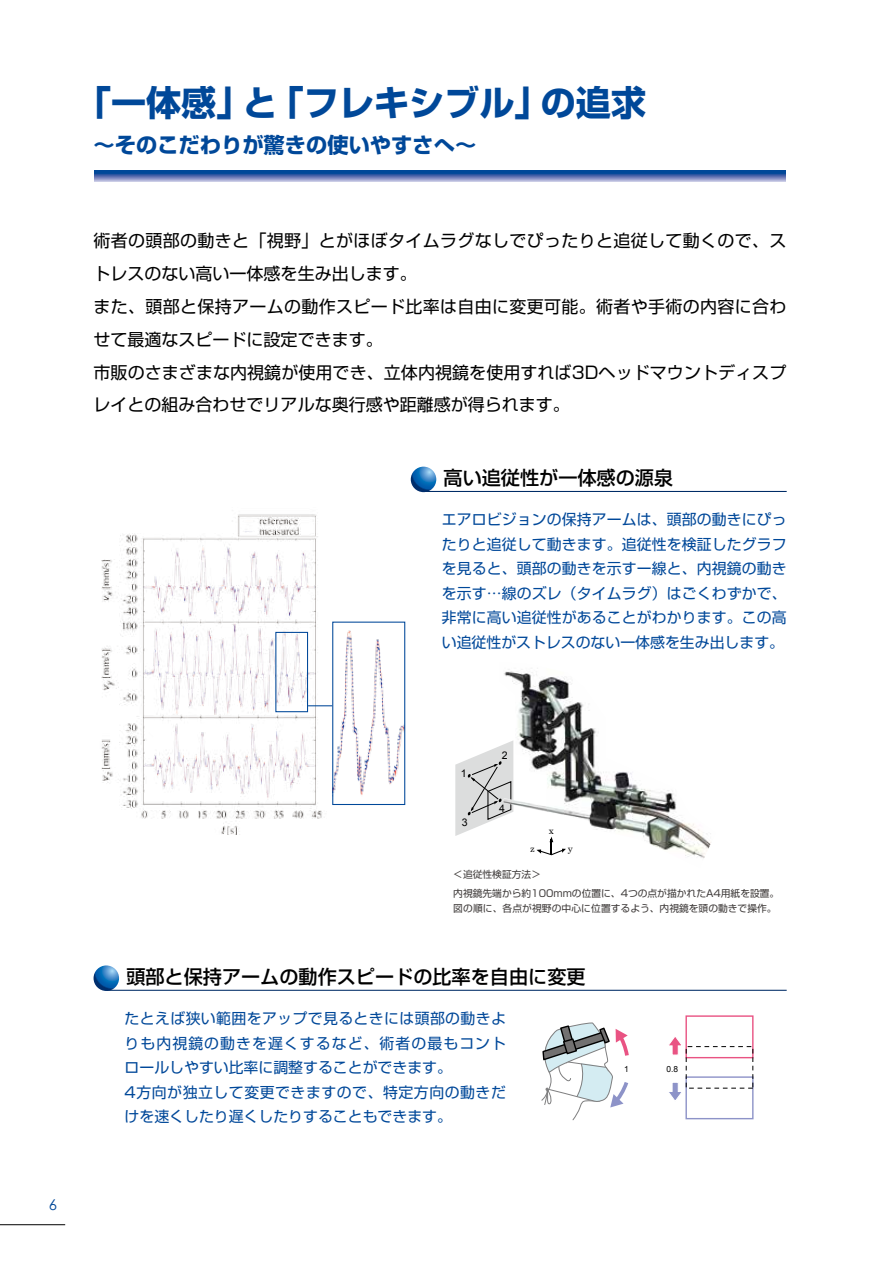
<style>
.page{position:relative;width:893px;height:1263px;background:#fff}
.page>*{position:absolute;margin:0;border:0;box-sizing:border-box;transform-origin:0 0}
.t1{font:700 35.1px "Shin Go Pr 6 N";color:#004899}
.t2{font:700 21.3px "Shin Go Pr 6 N";color:#004899}
.t3{font:500 19.2px "Shin Go Pr 6 N";color:#000}
.t4{font:16.95px/33px "Shin Go Pr 6 N";letter-spacing:.005em;color:#000}
.t5{font:14.85px/24.5px "Shin Go Pr 6 N";letter-spacing:.01em;color:#004899;text-align:justify}
.t6{font:14.85px "Century Gothic";color:#004899}
.t7{font:10.5px "Arial";color:#000}
.t8{font:9.75px/19.2px "Shin Go Pr 6 N";color:#3e3a39}
.t9{font:9.45px "Century";color:#000}
.t10{font:8.4px "Arial";color:#000}
</style>
<div class="page">
<svg style="left:94px;top:171px;width:692px;height:10px;background:#4f70b0"></svg>
<hr style="left:0;top:1224px;width:65px;height:1px;background:#000">
<img style="left:101px;top:514px;width:226px;height:320px">
<img style="left:334px;top:630px;width:69px;height:165px">
<div style="left:332px;top:622px;width:73px;height:183px;border:1px solid #004899"></div>
<svg style="left:455px;top:746px;width:44px;height:90px"></svg>
<img style="left:499px;top:669px;width:212px;height:190px">
<svg style="left:536px;top:836px;width:30px;height:19px"></svg>
<div style="left:685px;top:1015px;width:69px;height:44px;border:3px solid #fff"></div>
<div style="left:685px;top:1015px;width:68px;height:43px;border:1px solid #e95383"></div>
<div style="left:685px;top:1076px;width:69px;height:44px;border:3px solid #fff"></div>
<div style="left:685px;top:1076px;width:68px;height:43px;border:1px solid #8d93c8"></div>
<svg style="left:669px;top:1037px;width:12px;height:18px"></svg>
<svg style="left:669px;top:1082px;width:12px;height:18px"></svg>
<svg style="left:541px;top:1022px;width:88px;height:99px"></svg>
<div style="left:275px;top:632px;width:33px;height:80px;border:1px solid #004899"></div>
<svg style="left:308px;top:705px;width:24px;height:1px"></svg>
<hr style="left:424px;top:491px;width:363px;height:1px;background:#002c66">
<svg style="left:411px;top:467px;width:25px;height:25px"></svg>
<hr style="left:107px;top:990px;width:680px;height:1px;background:#002c66">
<svg style="left:94px;top:965px;width:25px;height:26px"></svg>
<h1 class="t1" style="left:76px;top:75px;width:572px">「一体感」と「フレキシブル」の追求</h1>
<h2 class="t2" style="left:94px;top:128px;width:384px">～そのこだわりが驚きの使いやすさへ～</h2>
<p class="t4" style="left:94px;top:223px;width:694px">術者の頭部の動きと「視野」とがほぼタイムラグなしでぴったりと追従して動くので、ストレスのない高い一体感を生み出します。<br>また、頭部と保持アームの動作スピード比率は自由に変更可能。術者や手術の内容に合わせて最適なスピードに設定できます。<br>市販のさまざまな内視鏡が使用でき、立体内視鏡を使用すれば3Dヘッドマウントディスプレイとの組み合わせでリアルな奥行感や距離感が得られます。</p>
<p class="t3" style="left:444px;top:462px;width:231px">高い追従性が一体感の源泉</p>
<p class="t5" style="left:442px;top:506px;width:346px">エアロビジョンの保持アームは、頭部の動きにぴったりと追従して動きます。追従性を検証したグラフを見ると、頭部の動きを示すー線と、内視鏡の動きを示す…線のズレ（タイムラグ）はごくわずかで、非常に高い追従性があることがわかります。この高い追従性がストレスのない一体感を生み出します。</p>
<p class="t6" style="left:49px;top:1194px;width:10px">6</p>
<p class="t7" style="left:461px;top:766px;width:7px">1</p>
<p class="t7" style="left:462px;top:815px;width:7px">3</p>
<p class="t7" style="left:502px;top:749px;width:7px">2</p>
<p class="t7" style="left:499px;top:801px;width:7px">4</p>
<p class="t9" style="left:549px;top:823px;width:7px">x</p>
<p class="t9" style="left:530px;top:840px;width:6px">z</p>
<p class="t9" style="left:568px;top:840px;width:7px">y</p>
<p class="t8" style="left:453px;top:864px;width:328px">＜追従性検証方法＞<br>内視鏡先端から約100mmの位置に、4つの点が描かれたA4用紙を設置。</p>
<p class="t8" style="left:453px;top:898px;width:325px">図の順に、各点が視野の中心に位置するよう、内視鏡を頭の動きで操作。</p>
<p class="t3" style="left:126px;top:960px;width:461px">頭部と保持アームの動作スピードの比率を自由に変更</p>
<p class="t5" style="left:125px;top:1005px;width:383px;text-align:left">たとえば狭い範囲をアップで見るときには頭部の動きよりも内視鏡の動きを遅くするなど、術者の最もコントロールしやすい比率に調整することができます。<br>4方向が独立して変更できますので、特定方向の動きだけを速くしたり遅くしたりすることもできます。</p>
<p class="t10" style="left:624px;top:1063px;width:6px">1</p>
<p class="t10" style="left:666px;top:1063px;width:13px">0.8</p>
</div>
